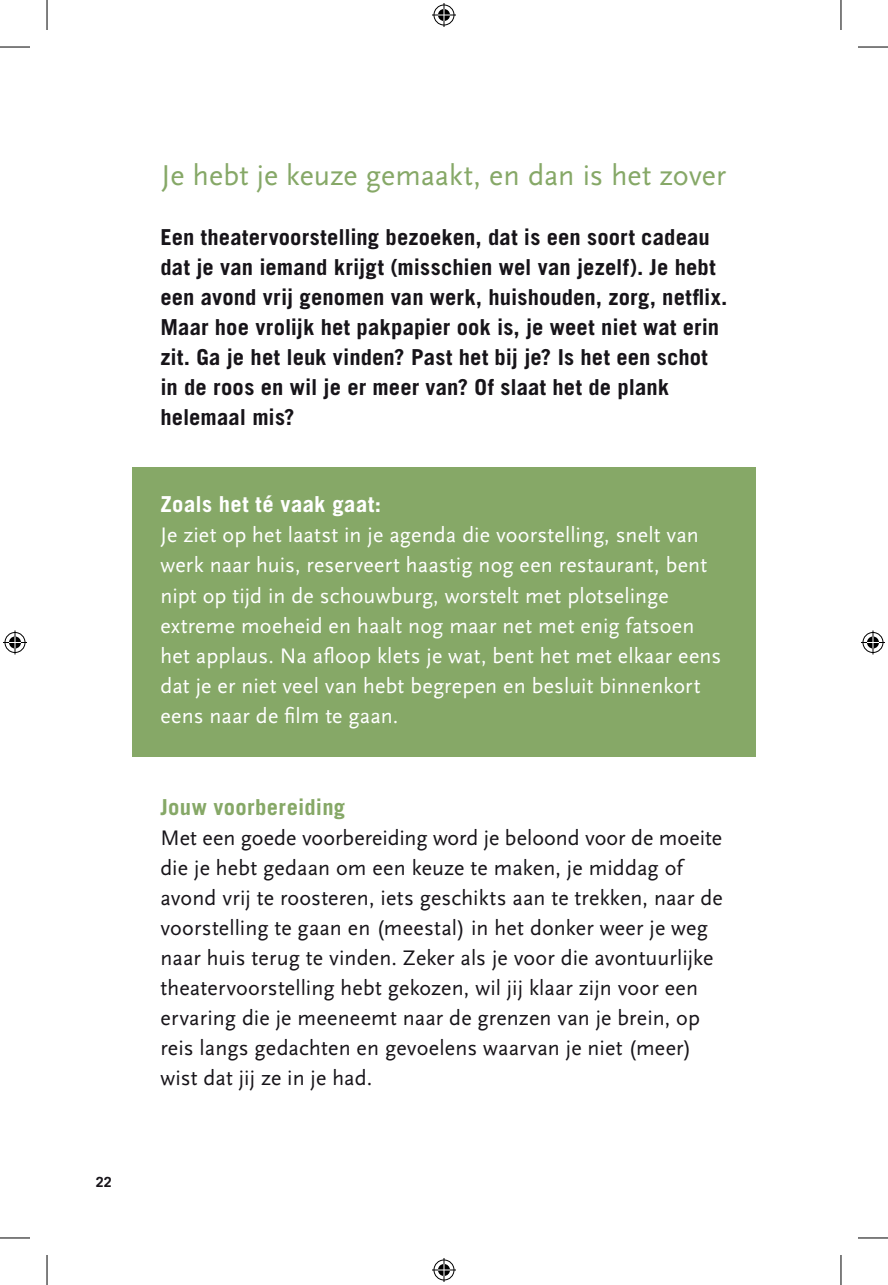
<style>
.page{position:relative;width:888px;height:1285px;background:#fff}
.page>*{position:absolute;margin:0;border:0;box-sizing:border-box;transform-origin:0 0}
.t1{font:30px "Scala Sans";color:#86a867}
.t2{font:22px/30px "Scala Sans";letter-spacing:.005em;color:#171419}
.t3{font:22px/30px "Scala Sans";letter-spacing:.005em;color:#fff}
.t4{font:700 22px/30px "Tele 2";letter-spacing:.005em;color:#171419}
.t5{font:700 22px "Tele 2";letter-spacing:.02em;color:#fff}
.t6{font:700 22px "Tele 2";letter-spacing:.015em;color:#86a867}
.t7{font:700 14px "Tele 2";color:#171419}
</style>
<div class="page">
<div style="left:132px;top:467px;width:624px;height:289px;background:#86a867"></div>
<hr style="left:0;top:47px;width:30px;height:1px;background:#000">
<hr style="left:858px;top:47px;width:30px;height:1px;background:#000">
<hr style="left:0;top:1237px;width:30px;height:1px;background:#000">
<hr style="left:858px;top:1237px;width:30px;height:1px;background:#000">
<hr style="left:47px;top:0;width:1px;height:30px;background:#000">
<hr style="left:47px;top:1255px;width:1px;height:30px;background:#000">
<hr style="left:840px;top:0;width:1px;height:30px;background:#000">
<hr style="left:840px;top:1255px;width:1px;height:30px;background:#000">
<svg style="left:432px;top:3px;width:24px;height:24px"></svg>
<svg style="left:432px;top:1258px;width:24px;height:24px"></svg>
<svg style="left:3px;top:630px;width:24px;height:24px"></svg>
<svg style="left:861px;top:630px;width:24px;height:24px"></svg>
<p class="t7" style="left:96px;top:1173px;width:18px">22</p>
<h1 class="t1" style="left:162px;top:159px;width:566px">Je hebt je keuze gemaakt, en dan is het zover</h1>
<p class="t4" style="left:160px;top:222px;width:568px">Een theatervoorstelling bezoeken, dat is een soort cadeau dat je van iemand krijgt (misschien wel van jezelf). Je hebt een avond vrij genomen van werk, huishouden, zorg, netflix.<br>Maar hoe vrolijk het pakpapier ook is, je weet niet wat erin zit. Ga je het leuk vinden? Past het bij je? Is het een schot in de roos en wil je er meer van? Of slaat het de plank helemaal mis?</p>
<p class="t5" style="left:160px;top:491px;width:222px">Zoals het té vaak gaat:</p>
<p class="t3" style="left:160px;top:521px;width:562px">Je ziet op het laatst in je agenda die voorstelling, snelt van werk naar huis, reserveert haastig nog een restaurant, bent nipt op tijd in de schouwburg, worstelt met plotselinge extreme moeheid en haalt nog maar net met enig fatsoen het applaus. Na afloop klets je wat, bent het met elkaar eens dat je er niet veel van hebt begrepen en besluit binnenkort eens naar de film te gaan.</p>
<p class="t6" style="left:160px;top:793px;width:186px">Jouw voorbereiding</p>
<p class="t2" style="left:160px;top:823px;width:564px">Met een goede voorbereiding word je beloond voor de moeite die je hebt gedaan om een keuze te maken, je middag of avond vrij te roosteren, iets geschikts aan te trekken, naar de voorstelling te gaan en (meestal) in het donker weer je weg naar huis terug te vinden. Zeker als je voor die avontuurlijke theatervoorstelling hebt gekozen, wil jij klaar zijn voor een ervaring die je meeneemt naar de grenzen van je brein, op reis langs gedachten en gevoelens waarvan je niet (meer) wist dat jij ze in je had.</p>
</div>
